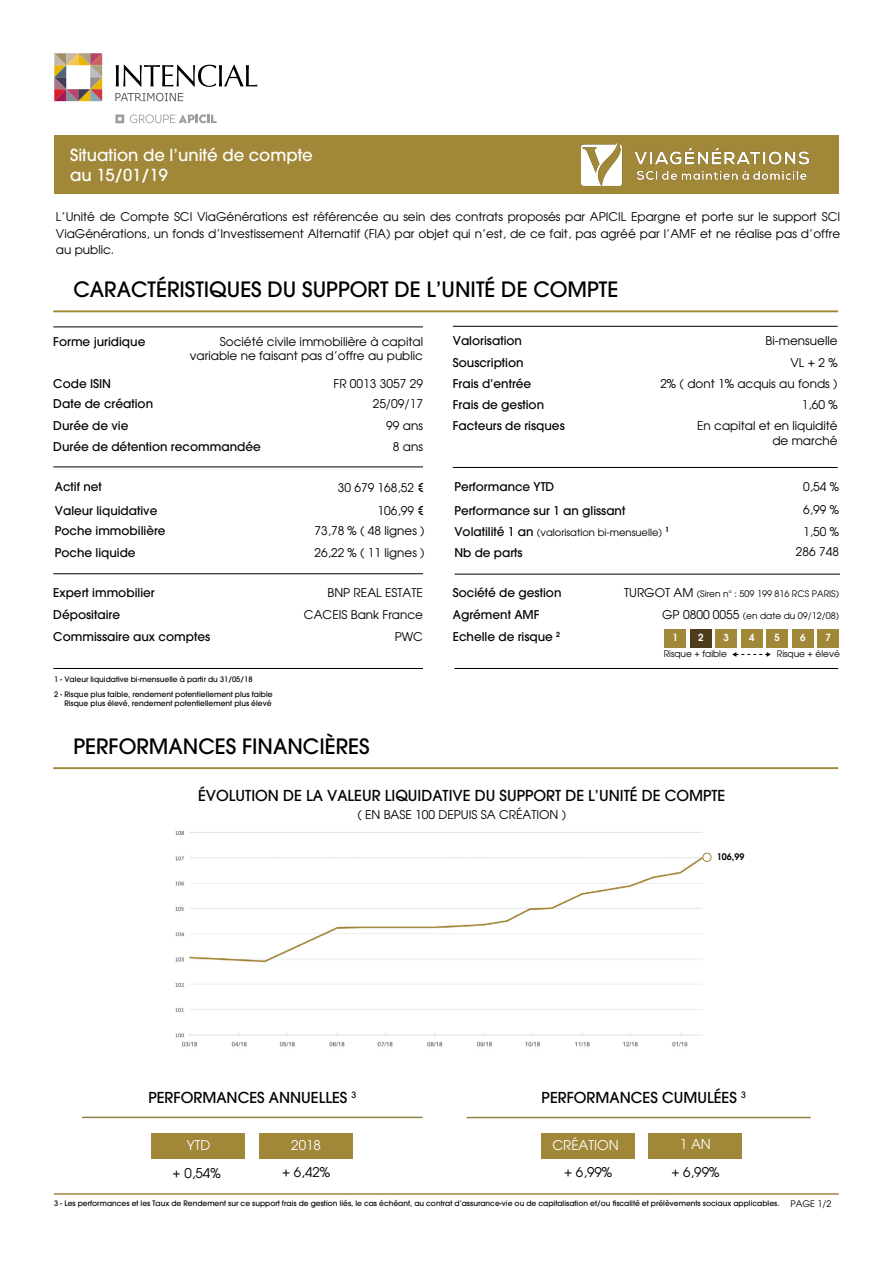
<style>
.page{position:relative;width:893px;height:1263px;background:#fff}
.page>*{position:absolute;margin:0;border:0;box-sizing:border-box;transform-origin:0 0}
.t1{font:500 21px "Avant Garde";color:#000}
.t2{font:500 16.5px/19.8px "Avant Garde";color:#fff}
.t3{font:500 15px "Avant Garde";color:#000}
.t4{font:13.35px "Avant Garde";color:#000}
.t5{font:13.35px "Avant Garde";color:#fff}
.t6{font:12px/16.5px "Avant Garde";color:#000;text-align:right}
.t7{font:500 12px/20.5px "Avant Garde";color:#000}
.t8{font:9.9px "Avant Garde";color:#000}
.t9{font:600 9.75px "Avant Garde";color:#fff}
.t10{font:9px "Avant Garde";color:#000}
.t11{font:600 9px "Avant Garde";color:#000}
.t12{font:500 7.5px/14.2px "Avant Garde";color:#000}
.s1{font-family:"Futura";font-weight:500}
.s2{font-weight:500;font-size:12px}
.s3{font-size:12px}
</style>
<div class="page">
<div style="left:54px;top:136px;width:784px;height:58px;background:#a18738"></div>
<svg style="left:130px;top:114px;width:87px;height:9px"></svg>
<svg style="left:115px;top:115px;width:9px;height:8px"></svg>
<svg style="left:54px;top:53px;width:48px;height:48px"></svg>
<svg style="left:115px;top:93px;width:68px;height:8px"></svg>
<svg style="left:116px;top:65px;width:141px;height:22px"></svg>
<img style="left:582px;top:142px;width:227px;height:44px">
<hr style="left:53px;top:310px;width:785px;height:2px;background:#a18738">
<hr style="left:53px;top:767px;width:785px;height:2px;background:#a18738">
<hr style="left:53px;top:466px;width:370px;height:1px;background:#000">
<hr style="left:453px;top:326px;width:385px;height:1px;background:#000">
<hr style="left:53px;top:326px;width:370px;height:1px;background:#000">
<hr style="left:53px;top:668px;width:370px;height:1px;background:#000">
<hr style="left:454px;top:668px;width:384px;height:1px;background:#000">
<hr style="left:453px;top:467px;width:385px;height:1px;background:#000">
<div style="left:665px;top:629px;width:21px;height:18px;background:#a18738"></div>
<div style="left:690px;top:629px;width:21px;height:18px;background:#4d3c1b"></div>
<div style="left:716px;top:629px;width:21px;height:18px;background:#a18738"></div>
<div style="left:741px;top:629px;width:21px;height:18px;background:#a18738"></div>
<div style="left:767px;top:629px;width:21px;height:18px;background:#a18738"></div>
<div style="left:792px;top:629px;width:21px;height:18px;background:#a18738"></div>
<div style="left:818px;top:629px;width:21px;height:18px;background:#a18738"></div>
<svg style="left:732px;top:652px;width:39px;height:5px"></svg>
<hr style="left:53px;top:573px;width:370px;height:1px;background:#000">
<hr style="left:454px;top:574px;width:386px;height:1px;background:#000">
<img style="left:175px;top:831px;width:537px;height:216px">
<hr style="left:467px;top:1117px;width:344px;height:1px;background:#938046">
<hr style="left:82px;top:1116px;width:341px;height:2px;background:#938046">
<div style="left:541px;top:1133px;width:94px;height:25px;background:#a18738"></div>
<div style="left:152px;top:1133px;width:93px;height:25px;background:#a18738"></div>
<div style="left:259px;top:1133px;width:94px;height:25px;background:#a18738"></div>
<div style="left:649px;top:1133px;width:93px;height:25px;background:#a18738"></div>
<hr style="left:54px;top:1193px;width:785px;height:2px;background:#a18738">
<div style="left:702px;top:853px;width:9px;height:9px;border:1px solid #a18738;border-radius:50%"></div>
<h2 class="t2" style="left:70px;top:145px;width:244px">Situation de l’unité de compte au 15/01/19</h2>
<p class="t6" style="left:56px;top:209px;width:786px;text-align:justify">L’Unité de Compte SCI ViaGénérations est référencée au sein des contrats proposés par APICIL Epargne et porte sur le support SCI ViaGénérations, un fonds d’Investissement Alternatif (FIA) par objet qui n’est, de ce fait, pas agréé par l’AMF et ne réalise pas d’offre au public.</p>
<h1 class="t1" style="left:73px;top:277px;width:546px">CARACTÉRISTIQUES DU SUPPORT DE L’UNITÉ DE COMPTE</h1>
<p class="t6" style="left:190px;top:334px;width:235px;line-height:14.4px">Société civile immobilière à capital variable ne faisant pas d’offre au public</p>
<p class="t6" style="left:766px;top:332px;width:74px">Bi-mensuelle</p>
<p class="t6" style="left:333px;top:373px;width:91px;line-height:20.5px">FR 0013 3057 29<br>25/09/17</p>
<p class="t7" style="left:53px;top:331px;width:94px">Forme juridique</p>
<p class="t7" style="left:453px;top:331px;width:71px">Valorisation</p>
<p class="t7" style="left:53px;top:373px;width:101px">Code ISIN<br>Date de création</p>
<p class="t6" style="left:790px;top:354px;width:49px">VL + 2 %</p>
<p class="t7" style="left:453px;top:352px;width:72px">Souscription</p>
<p class="t7" style="left:453px;top:374px;width:80px">Frais d’entrée</p>
<p class="t6" style="left:660px;top:375px;width:179px">2% ( dont 1% acquis au fonds )</p>
<p class="t6" style="left:697px;top:393px;width:142px;line-height:21.8px">1,60 %<br>En capital et en liquidité</p>
<p class="t6" style="left:772px;top:432px;width:67px">de marché</p>
<p class="t7" style="left:453px;top:393px;width:113px;line-height:21.8px">Frais de gestion<br>Facteurs de risques</p>
<p class="t7" style="left:53px;top:416px;width:77px">Durée de vie</p>
<p class="t6" style="left:386px;top:417px;width:38px">99 ans</p>
<p class="t7" style="left:53px;top:436px;width:209px">Durée de détention recommandée</p>
<p class="t6" style="left:393px;top:438px;width:32px">8 ans</p>
<p class="t6" style="left:338px;top:479px;width:88px">30 679 168,52 <span class="s1">€</span></p>
<p class="t6" style="left:803px;top:478px;width:37px">0,54 %</p>
<p class="t6" style="left:378px;top:502px;width:49px">106,99 <span class="s1">€</span></p>
<p class="t6" style="left:803px;top:501px;width:37px">6,99 %</p>
<p class="t6" style="left:315px;top:519px;width:112px;line-height:21.9px;text-align:left">73,78 % ( 48 lignes )<br>26,22 % ( 11 lignes )</p>
<p class="t6" style="left:796px;top:521px;width:45px;line-height:20.1px">1,50 %<br>286 748</p>
<p class="t7" style="left:55px;top:477px;width:48px">Actif net</p>
<p class="t7" style="left:454px;top:477px;width:101px">Performance YTD</p>
<p class="t7" style="left:55px;top:500px;width:104px">Valeur liquidative</p>
<p class="t7" style="left:454px;top:500px;width:172px">Performance sur 1 an glissant</p>
<p class="t7" style="left:55px;top:520px;width:112px;line-height:21.9px">Poche immobilière<br>Poche liquide</p>
<p class="t8" style="left:454px;top:526px;width:216px"><span class="s2">Volatilité 1 an</span> (valorisation bi-mensuelle) <sup>1</sup></p>
<p class="t7" style="left:454px;top:542px;width:70px">Nb de parts</p>
<p class="t7" style="left:53px;top:582px;width:103px">Expert immobilier</p>
<p class="t7" style="left:453px;top:582px;width:110px">Société de gestion</p>
<p class="t6" style="left:327px;top:584px;width:97px">BNP REAL ESTATE</p>
<p class="t10" style="left:624px;top:588px;width:216px"><span class="s3">TURGOT AM</span> (Siren n° : 509 199 816 RCS PARIS)</p>
<p class="t7" style="left:53px;top:604px;width:68px">Dépositaire</p>
<p class="t7" style="left:453px;top:603px;width:109px;line-height:22.6px">Agrément AMF<br>Echelle de risque <sup>2</sup></p>
<p class="t6" style="left:304px;top:606px;width:121px">CACEIS Bank France</p>
<p class="t10" style="left:662px;top:610px;width:178px"><span class="s3">GP 0800 0055</span> (en date du 09/12/08)</p>
<p class="t6" style="left:395px;top:628px;width:30px">PWC</p>
<p class="t7" style="left:53px;top:626px;width:158px">Commissaire aux comptes</p>
<p class="t9" style="left:673px;top:631px;width:7px">1</p>
<p class="t9" style="left:698px;top:631px;width:7px">2</p>
<p class="t9" style="left:724px;top:631px;width:7px">3</p>
<p class="t9" style="left:749px;top:631px;width:7px">4</p>
<p class="t9" style="left:775px;top:631px;width:7px">5</p>
<p class="t9" style="left:800px;top:631px;width:7px">6</p>
<p class="t9" style="left:826px;top:631px;width:7px">7</p>
<p class="t10" style="left:664px;top:648px;width:65px">Risque + faible</p>
<p class="t10" style="left:777px;top:648px;width:64px">Risque + élevé</p>
<p class="t12" style="left:54px;top:673px;width:220px">1 - Valeur liquidative bi-mensuelle à partir du 31/05/18<br>2 - Risque plus faible, rendement potentiellement plus faible</p>
<p class="t12" style="left:64px;top:696px;width:209px">Risque plus élevé, rendement potentiellement plus élevé</p>
<h1 class="t1" style="left:73px;top:734px;width:298px">PERFORMANCES FINANCIÈRES</h1>
<p class="t3" style="left:198px;top:786px;width:529px">ÉVOLUTION DE LA VALEUR LIQUIDATIVE DU SUPPORT DE L’UNITÉ DE COMPTE</p>
<p class="t6" style="left:357px;top:806px;width:210px">( EN BASE 100 DEPUIS SA CRÉATION )</p>
<p class="t11" style="left:717px;top:850px;width:29px">106,99</p>
<p class="t3" style="left:542px;top:1088px;width:206px">PERFORMANCES CUMULÉES <sup>3</sup></p>
<p class="t3" style="left:148px;top:1088px;width:209px">PERFORMANCES ANNUELLES <sup>3</sup></p>
<p class="t5" style="left:187px;top:1136px;width:25px">YTD</p>
<p class="t5" style="left:291px;top:1136px;width:31px">2018</p>
<p class="t5" style="left:552px;top:1136px;width:68px">CRÉATION</p>
<p class="t4" style="left:173px;top:1165px;width:50px">+ 0,54%</p>
<p class="t4" style="left:282px;top:1164px;width:50px">+ 6,42%</p>
<p class="t4" style="left:564px;top:1164px;width:50px">+ 6,99%</p>
<p class="t4" style="left:671px;top:1164px;width:50px">+ 6,99%</p>
<p class="t5" style="left:680px;top:1136px;width:32px">1 AN</p>
<p class="t12" style="left:54px;top:1196px;width:727px">3 - Les performances et les Taux de Rendement sur ce support frais de gestion liés, le cas échéant, au contrat d’assurance-vie ou de capitalisation et/ou fiscalité et prélèvements sociaux applicables.</p>
<p class="t10" style="left:790px;top:1198px;width:43px">PAGE 1/2</p>
</div>
